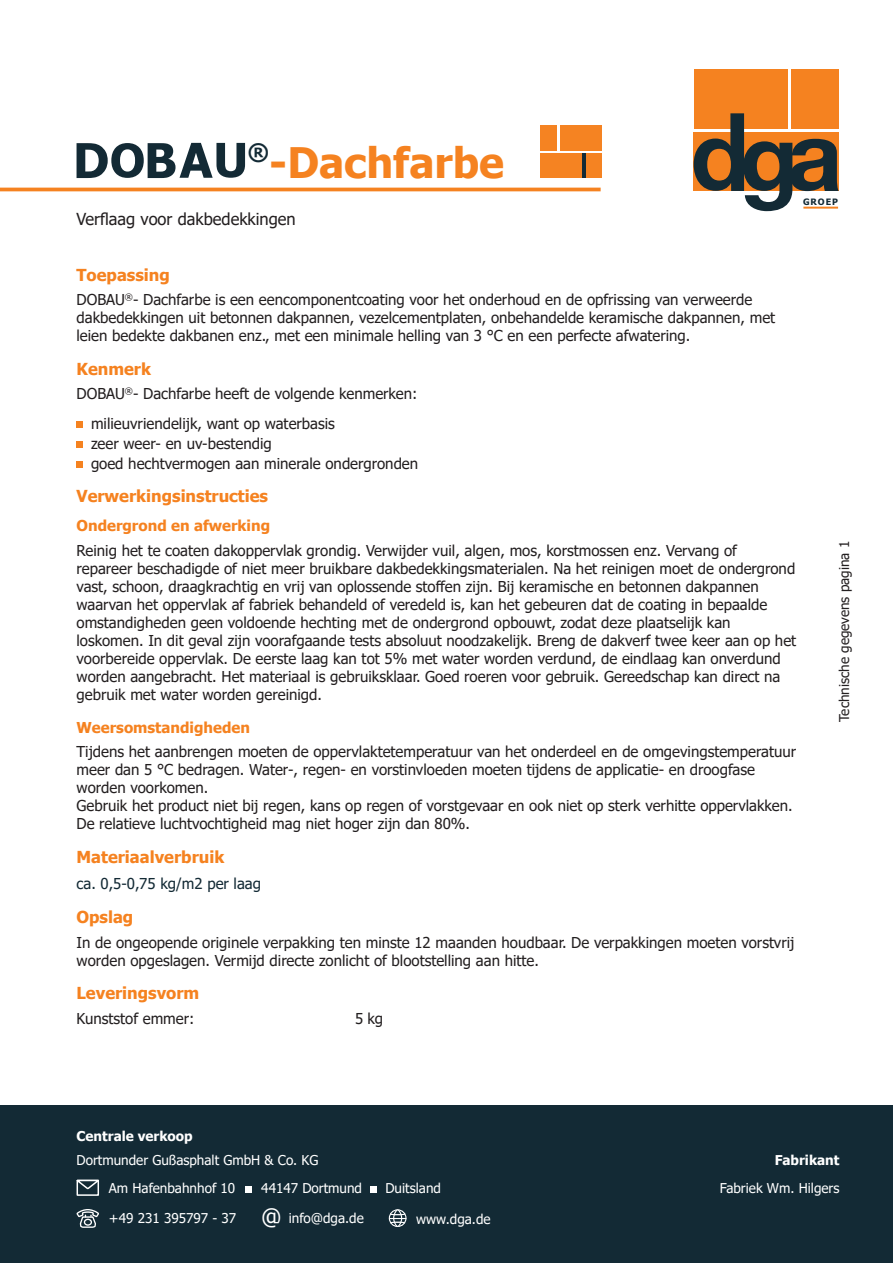
<style>
.page{position:relative;width:893px;height:1263px;background:#fff}
.page>*{position:absolute;margin:0;border:0;box-sizing:border-box;transform-origin:0 0}
.t1{font:700 42px "Tahoma";color:#f58220}
.t2{font:700 22.8px "Tahoma";color:#132a35}
.t3{font:700 16.5px "Tahoma";color:#f58220}
.t4{font:16.5px "Tahoma";color:#231f20}
.t5{font:15px/18px "Tahoma";color:#231f20}
.t6{font:700 15px "Tahoma";color:#f58220}
.t7{font:15px "Tahoma";color:#132a35}
.t8{font:13.5px/28.2px "Tahoma";color:#fff}
.t9{font:13.5px "Tahoma";color:#231f20}
.t10{font:700 13.5px "Tahoma";color:#fff}
.t11{font:700 8.85px "Tahoma";letter-spacing:.1em;color:#132a35}
.s1{font-size:22.5px}
</style>
<div class="page">
<div style="left:694px;top:69px;width:93px;height:59px;background:#f58220"></div>
<div style="left:791px;top:69px;width:48px;height:59px;background:#f58220"></div>
<svg style="left:694px;top:113px;width:145px;height:98px"></svg>
<hr style="left:0;top:188px;width:601px;height:3px;background:#f58220">
<div style="left:541px;top:125px;width:16px;height:25px;background:#f58322"></div>
<div style="left:560px;top:125px;width:41px;height:25px;background:#f58322"></div>
<div style="left:541px;top:153px;width:41px;height:25px;background:#f58322"></div>
<div style="left:585px;top:153px;width:16px;height:25px;background:#f58322"></div>
<hr style="left:582px;top:153px;width:3px;height:25px;background:#132a35">
<svg style="left:77px;top:421px;width:6px;height:6px"></svg>
<svg style="left:77px;top:441px;width:6px;height:6px"></svg>
<svg style="left:77px;top:461px;width:6px;height:6px"></svg>
<svg style="left:77px;top:143px;width:168px;height:35px"></svg>
<div style="left:0;top:1106px;width:893px;height:157px;background:#132a35"></div>
<svg style="left:77px;top:1180px;width:22px;height:16px"></svg>
<div style="left:245px;top:1186px;width:6px;height:7px;background:#fff"></div>
<svg style="left:77px;top:1209px;width:22px;height:19px"></svg>
<div style="left:371px;top:1186px;width:6px;height:7px;background:#fff"></div>
<div style="left:389px;top:1209px;width:17px;height:18px;border:1px solid #fff;border-radius:50%"></div>
<div style="left:393px;top:1209px;width:9px;height:18px;border:1px solid #fff;border-radius:50%"></div>
<svg style="left:389px;top:1212px;width:17px;height:12px"></svg>
<h2 class="t2" style="left:248px;top:137px;width:23px">®</h2>
<h1 class="t1" style="left:269px;top:133px;width:236px">-Dachfarbe</h1>
<p class="t4" style="left:77px;top:208px;width:221px">Verflaag voor dakbedekkingen</p>
<p class="t3" style="left:77px;top:263px;width:95px">Toepassing</p>
<p class="t5" style="left:77px;top:291px;width:700px">DOBAU<sup>®</sup>- Dachfarbe is een eencomponentcoating voor het onderhoud en de opfrissing van verweerde dakbedekkingen uit betonnen dakpannen, vezelcementplaten, onbehandelde keramische dakpannen, met leien bedekte dakbanen enz., met een minimale helling van 3 °C en een perfecte afwatering.</p>
<p class="t3" style="left:77px;top:357px;width:76px">Kenmerk</p>
<p class="t5" style="left:91px;top:380px;width:328px;line-height:29.5px;text-indent:-14px">DOBAU<sup>®</sup>- Dachfarbe heeft de volgende kenmerken: milieuvriendelijk, want op waterbasis</p>
<p class="t5" style="left:91px;top:434px;width:329px;line-height:20px">zeer weer- en uv-bestendig<br>goed hechtvermogen aan minerale ondergronden</p>
<p class="t11" style="left:803px;top:196px;width:36px">GROEP</p>
<p class="t3" style="left:77px;top:485px;width:193px">Verwerkingsinstructies</p>
<p class="t6" style="left:77px;top:515px;width:195px">Ondergrond en afwerking</p>
<p class="t5" style="left:77px;top:543px;width:721px">Reinig het te coaten dakoppervlak grondig. Verwijder vuil, algen, mos, korstmossen enz. Vervang of repareer beschadigde of niet meer bruikbare dakbedekkingsmaterialen. Na het reinigen moet de ondergrond vast, schoon, draagkrachtig en vrij van oplossende stoffen zijn. Bij keramische en betonnen dakpannen waarvan het oppervlak af fabriek behandeld of veredeld is, kan het gebeuren dat de coating in bepaalde omstandigheden geen voldoende hechting met de ondergrond opbouwt, zodat deze plaatselijk kan loskomen. In dit geval zijn voorafgaande tests absoluut noodzakelijk. Breng de dakverf twee keer aan op het voorbereide oppervlak. De eerste laag kan tot 5% met water worden verdund, de eindlaag kan onverdund worden aangebracht. Het materiaal is gebruiksklaar. Goed roeren voor gebruik. Gereedschap kan direct na gebruik met water worden gereinigd.</p>
<p class="t6" style="left:77px;top:717px;width:175px">Weersomstandigheden</p>
<p class="t5" style="left:77px;top:744px;width:721px">Tijdens het aanbrengen moeten de oppervlaktetemperatuur van het onderdeel en de omgevingstemperatuur meer dan 5 °C bedragen. Water-, regen- en vorstinvloeden moeten tijdens de applicatie- en droogfase worden voorkomen.<br>Gebruik het product niet bij regen, kans op regen of vorstgevaar en ook niet op sterk verhitte oppervlakken.<br>De relatieve luchtvochtigheid mag niet hoger zijn dan 80%.</p>
<p class="t3" style="left:77px;top:845px;width:149px">Materiaalverbruik</p>
<p class="t7" style="left:77px;top:874px;width:186px">ca. 0,5-0,75 kg/m2 per laag</p>
<p class="t3" style="left:77px;top:906px;width:58px">Opslag</p>
<p class="t5" style="left:77px;top:934px;width:719px">In de ongeopende originele verpakking ten minste 12 maanden houdbaar. De verpakkingen moeten vorstvrij worden opgeslagen. Vermijd directe zonlicht of blootstelling aan hitte.</p>
<p class="t3" style="left:77px;top:982px;width:124px">Leveringsvorm</p>
<p class="t5" style="left:77px;top:1010px;width:119px">Kunststof emmer:</p>
<p class="t5" style="left:355px;top:1010px;width:30px">5 kg</p>
<p class="t10" style="left:77px;top:1127px;width:118px">Centrale verkoop</p>
<p class="t9" style="left:835px;top:722px;width:183px;rotate:-90deg">Technische gegevens pagina 1</p>
<p class="t8" style="left:109px;top:1146px;width:211px;text-indent:-32px">Dortmunder Gußasphalt GmbH &amp; Co. KG<br>Am Hafenbahnhof 10</p>
<p class="t8" style="left:261px;top:1175px;width:102px">44147 Dortmund</p>
<p class="t8" style="left:109px;top:1205px;width:256px">+49 231 395797 - 37 <span class="s1">@</span> info@dga.de</p>
<p class="t8" style="left:416px;top:1205px;width:76px">www.dga.de</p>
<p class="t8" style="left:385px;top:1175px;width:57px">Duitsland</p>
<p class="t10" style="left:775px;top:1150px;width:66px">Fabrikant</p>
<p class="t8" style="left:720px;top:1175px;width:121px">Fabriek Wm. Hilgers</p>
</div>
